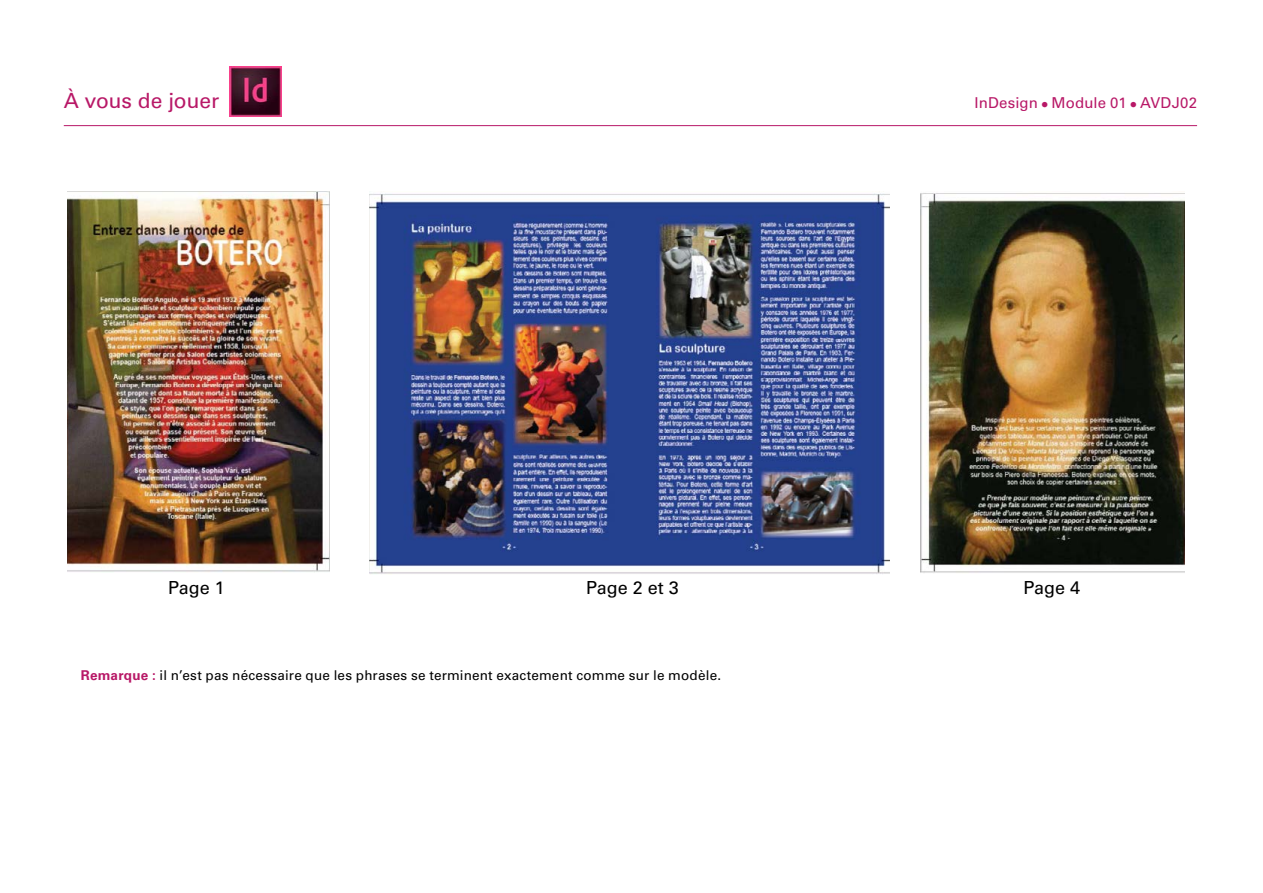
<style>
.page{position:relative;width:1263px;height:893px;background:#fff}
.page>*{position:absolute;margin:0;border:0;box-sizing:border-box;transform-origin:0 0}
.t1{font:21px "Univers LT Std";letter-spacing:-.005em;color:#b81867}
.t2{font:18px "Univers LT Std";letter-spacing:-.005em;color:#000}
.t3{font:15px "Univers LT Std";letter-spacing:.005em;color:#b81867}
.t4{font:13.5px "Univers LT Std";letter-spacing:.015em;color:#000}
.s1{font-weight:700;color:#b81867}
</style>
<div class="page">
<img style="left:920px;top:193px;width:264px;height:380px">
<img style="left:370px;top:193px;width:520px;height:381px">
<img style="left:68px;top:191px;width:261px;height:381px">
<hr style="left:64px;top:125px;width:1133px;height:1px;background:#b81867">
<img style="left:230px;top:66px;width:52px;height:51px">
<h1 class="t1" style="left:64px;top:88px;width:157px">À vous de jouer</h1>
<p class="t3" style="left:974px;top:94px;width:224px">InDesign • Module 01 • AVDJ02</p>
<h2 class="t2" style="left:168px;top:577px;width:58px">Page 1</h2>
<h2 class="t2" style="left:586px;top:577px;width:94px">Page 2 et 3</h2>
<h2 class="t2" style="left:1023px;top:577px;width:58px">Page 4</h2>
<p class="t4" style="left:81px;top:667px;width:642px"><span class="s1">Remarque :</span> il n’est pas nécessaire que les phrases se terminent exactement comme sur le modèle.</p>
</div>
